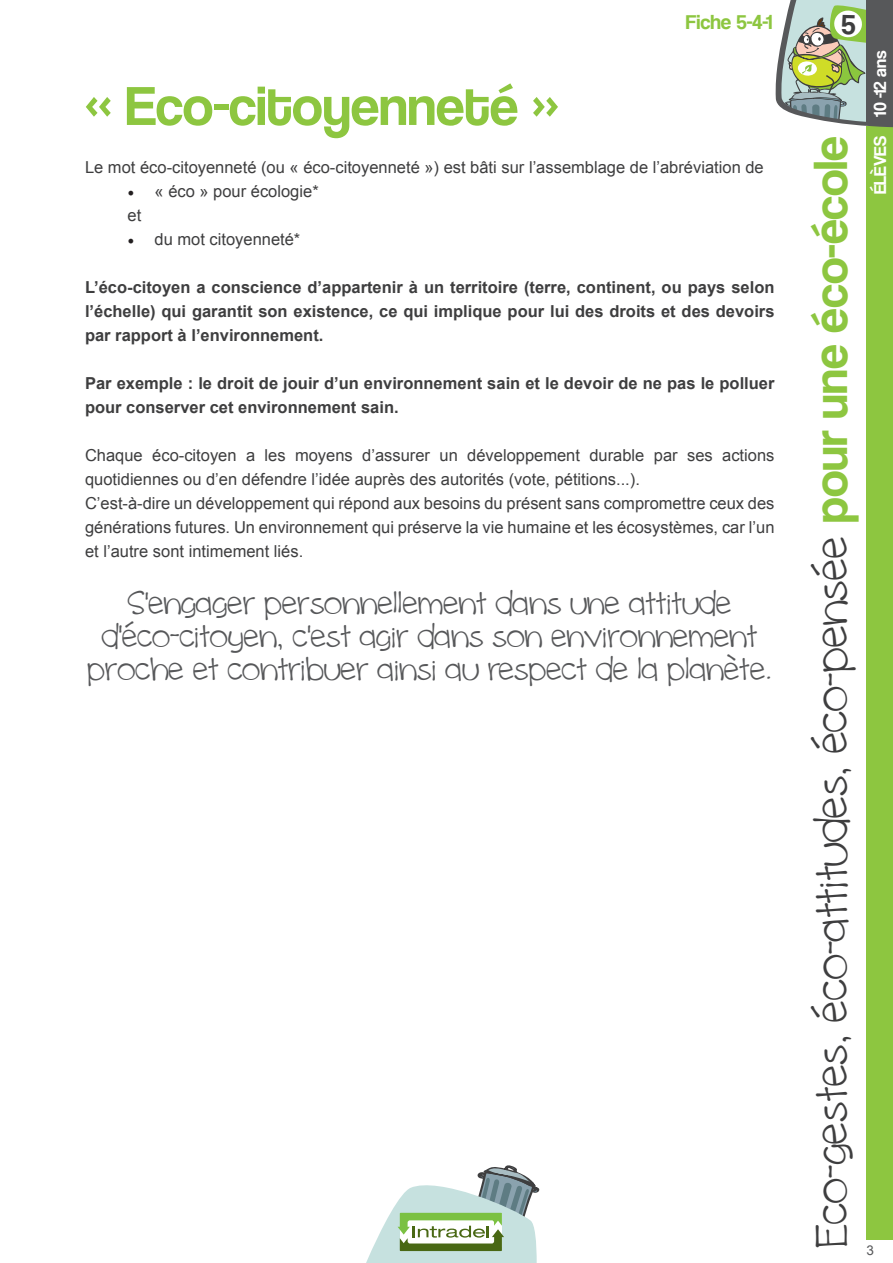
<style>
.page{position:relative;width:893px;height:1263px;background:#fff}
.page>*{position:absolute;margin:0;border:0;box-sizing:border-box;transform-origin:0 0}
.t1{font:57px "Coolvetica Rg";color:#8dc640}
.t2{font:46.5px "cinnamoncake";color:#3e3e3f}
.t3{font:33px/33px "cinnamoncake";color:#57585a;text-align:center}
.t4{font:21px "Coolvetica Rg";color:#8dc640}
.t5{font:18px "Coolvetica Rg";color:#fff}
.t6{font:16.5px/24px "Arial";color:#3e3e3f}
.t7{font:700 16.5px/24px "Arial";color:#3e3e3f;text-align:justify}
.t8{font:13.5px "Arial Unicode MS";color:#57585a}
.s1{font-family:"Minion Pro";font-size:18px;color:#231f20}
.s2{font-family:"Coolvetica Rg";font-size:49.5px;color:#8dc640}
</style>
<div class="page">
<div style="left:867px;top:126px;width:26px;height:1113px;background:#8dc640"></div>
<svg style="left:366px;top:1165px;width:173px;height:98px"></svg>
<svg style="left:775px;top:0;width:118px;height:127px;background:#9ea995"></svg>
<p class="t4" style="left:686px;top:9px;width:88px">Fiche 5-4-1</p>
<h1 class="t1" style="left:85px;top:72px;width:475px">« Eco-citoyenneté »</h1>
<p class="t6" style="left:85px;top:155px;width:680px">Le mot éco-citoyenneté (ou « éco-citoyenneté ») est bâti sur l’assemblage de l’abréviation de</p>
<p class="t6" style="left:128px;top:179px;width:193px"><span class="s1">•</span> « éco » pour écologie* et</p>
<p class="t6" style="left:128px;top:227px;width:174px"><span class="s1">•</span> du mot citoyenneté*</p>
<p class="t7" style="left:85px;top:276px;width:691px">L’éco-citoyen a conscience d’appartenir à un territoire (terre, continent, ou pays selon l’échelle) qui garantit son existence, ce qui implique pour lui des droits et des devoirs par rapport à l’environnement.</p>
<p class="t7" style="left:85px;top:372px;width:691px">Par exemple : le droit de jouir d’un environnement sain et le devoir de ne pas le polluer pour conserver cet environnement sain.</p>
<p class="t6" style="left:85px;top:443px;width:691px">Chaque éco-citoyen a les moyens d’assurer un développement durable par ses actions quotidiennes ou d’en défendre l’idée auprès des autorités (vote, pétitions...).<br>C’est-à-dire un développement qui répond aux besoins du présent sans compromettre ceux des générations futures. Un environnement qui préserve la vie humaine et les écosystèmes, car l’un et l’autre sont intimement liés.</p>
<h3 class="t3" style="left:88px;top:585px;width:686px">S'engager personnellement dans une attitude d'éco-citoyen, c'est agir dans son environnement proche et contribuer ainsi au respect de la planète.</h3>
<p class="t5" style="left:869px;top:117px;width:67px;rotate:-90deg">10 -12 ans</p>
<h2 class="t2" style="left:804px;top:1247px;width:1112px;rotate:-90deg">Eco-gestes, éco-attitudes, éco-pensée <span class="s2">pour une éco-école</span></h2>
<p class="t5" style="left:869px;top:194px;width:60px;rotate:-90deg">ÉLÈVES</p>
<p class="t8" style="left:867px;top:1240px;width:9px">3</p>
</div>
